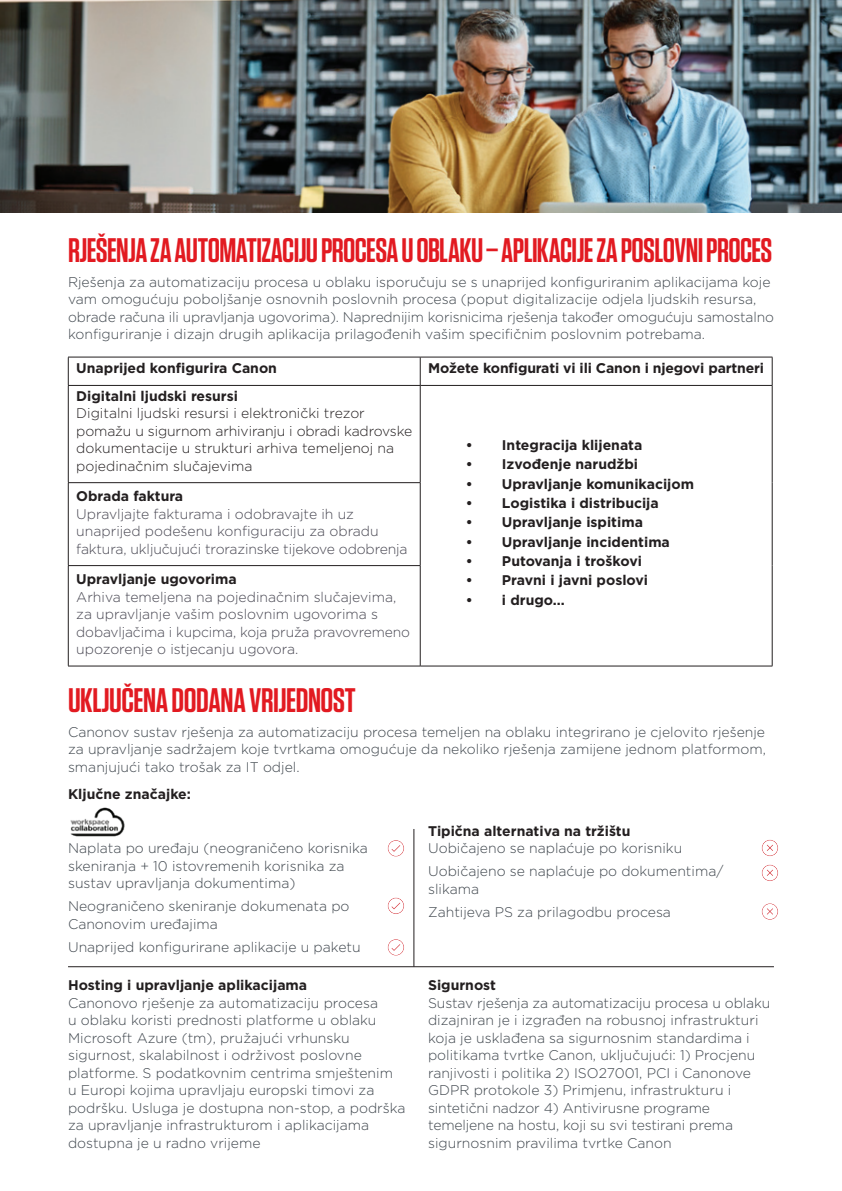
<style>
.page{position:relative;width:842px;height:1191px;background:#fff}
.page>*{position:absolute;margin:0;border:0;box-sizing:border-box;transform-origin:0 0}
.t1{font:600 34px "Tungsten";letter-spacing:-.015em;color:#e21a21;scale:.96 1}
.t2{font:600 34px "Tungsten";letter-spacing:-.015em;color:#e21a21}
.t3{font:300 14px/17.6px "Gotham";color:#3f464d}
.t4{font:700 14px "Gotham";color:#231f20}
.t5{font:300 14px/17.6px "Gotham";color:#484752}
.t6{font:300 14px/17.6px "Gotham";color:#231f20}
</style>
<div class="page">
<img style="left:0;top:0;width:842px;height:213px">
<svg style="left:388px;top:840px;width:16px;height:16px"></svg>
<svg style="left:762px;top:839px;width:16px;height:17px"></svg>
<svg style="left:388px;top:897px;width:16px;height:17px"></svg>
<svg style="left:762px;top:864px;width:16px;height:17px"></svg>
<svg style="left:388px;top:939px;width:16px;height:16px"></svg>
<svg style="left:762px;top:903px;width:16px;height:16px"></svg>
<hr style="left:68px;top:357px;width:352px;height:1px;background:#231f20">
<svg style="left:68px;top:357px;width:1px;height:28px"></svg>
<hr style="left:420px;top:357px;width:352px;height:1px;background:#231f20">
<svg style="left:420px;top:357px;width:1px;height:28px"></svg>
<svg style="left:772px;top:357px;width:1px;height:28px"></svg>
<hr style="left:68px;top:385px;width:352px;height:1px;background:#231f20">
<hr style="left:68px;top:386px;width:1px;height:96px;background:#231f20">
<hr style="left:420px;top:385px;width:352px;height:1px;background:#231f20">
<hr style="left:420px;top:386px;width:1px;height:96px;background:#231f20">
<hr style="left:772px;top:386px;width:1px;height:96px;background:#231f20">
<hr style="left:772px;top:482px;width:1px;height:83px;background:#231f20">
<hr style="left:772px;top:565px;width:1px;height:101px;background:#231f20">
<hr style="left:420px;top:665px;width:352px;height:1px;background:#231f20">
<hr style="left:68px;top:482px;width:352px;height:1px;background:#231f20">
<hr style="left:68px;top:483px;width:1px;height:82px;background:#231f20">
<hr style="left:420px;top:483px;width:1px;height:82px;background:#231f20">
<hr style="left:68px;top:565px;width:352px;height:1px;background:#231f20">
<hr style="left:68px;top:566px;width:1px;height:100px;background:#231f20">
<hr style="left:420px;top:566px;width:1px;height:100px;background:#231f20">
<hr style="left:68px;top:665px;width:352px;height:1px;background:#231f20">
<hr style="left:414px;top:829px;width:1px;height:137px;background:#231f20">
<hr style="left:68px;top:966px;width:706px;height:1px;background:#231f20">
<img style="left:70px;top:807px;width:55px;height:30px">
<h1 class="t1" style="left:68px;top:232px;width:735px">RJEŠENJA ZA AUTOMATIZACIJU PROCESA U OBLAKU – APLIKACIJE ZA POSLOVNI PROCES</h1>
<p class="t3" style="left:68px;top:272px;width:707px">Rješenja za automatizaciju procesa u oblaku isporučuju se s unaprijed konfiguriranim aplikacijama koje vam omogućuju poboljšanje osnovnih poslovnih procesa (poput digitalizacije odjela ljudskih resursa, obrade računa ili upravljanja ugovorima). Naprednijim korisnicima rješenja također omogućuju samostalno konfiguriranje i dizajn drugih aplikacija prilagođenih vašim specifičnim poslovnim potrebama.</p>
<p class="t4" style="left:76px;top:358px;width:202px">Unaprijed konfigurira Canon</p>
<p class="t4" style="left:428px;top:358px;width:337px">Možete konfigurati vi ili Canon i njegovi partneri</p>
<p class="t4" style="left:76px;top:386px;width:163px">Digitalni ljudski resursi</p>
<p class="t6" style="left:76px;top:404px;width:337px">Digitalni ljudski resursi i elektronički trezor pomažu u sigurnom arhiviranju i obradi kadrovske dokumentacije u strukturi arhiva temeljenoj na pojedinačnim slučajevima</p>
<p class="t4" style="left:466px;top:436px;width:178px">• Integracija klijenata</p>
<p class="t4" style="left:466px;top:455px;width:174px">• Izvođenje narudžbi</p>
<p class="t4" style="left:466px;top:474px;width:230px">• Upravljanje komunikacijom</p>
<p class="t4" style="left:466px;top:494px;width:194px">• Logistika i distribucija</p>
<p class="t4" style="left:466px;top:513px;width:178px">• Upravljanje ispitima</p>
<p class="t4" style="left:466px;top:532px;width:205px">• Upravljanje incidentima</p>
<p class="t4" style="left:466px;top:552px;width:178px">• Putovanja i troškovi</p>
<p class="t4" style="left:466px;top:571px;width:184px">• Pravni i javni poslovi</p>
<p class="t4" style="left:466px;top:590px;width:100px">• i drugo...</p>
<p class="t4" style="left:76px;top:487px;width:108px">Obrada faktura</p>
<p class="t5" style="left:76px;top:504px;width:333px">Upravljajte fakturama i odobravajte ih uz unaprijed podešenu konfiguraciju za obradu faktura, uključujući trorazinske tijekove odobrenja</p>
<p class="t4" style="left:76px;top:570px;width:162px">Upravljanje ugovorima</p>
<p class="t5" style="left:76px;top:587px;width:335px">Arhiva temeljena na pojedinačnim slučajevima, za upravljanje vašim poslovnim ugovorima s dobavljačima i kupcima, koja pruža pravovremeno upozorenje o istjecanju ugovora.</p>
<h1 class="t2" style="left:68px;top:682px;width:289px">UKLJUČENA DODANA VRIJEDNOST</h1>
<p class="t3" style="left:68px;top:722px;width:699px;text-align:justify">Canonov sustav rješenja za automatizaciju procesa temeljen na oblaku integrirano je cjelovito rješenje za upravljanje sadržajem koje tvrtkama omogućuje da nekoliko rješenja zamijene jednom platformom, smanjujući tako trošak za IT odjel.</p>
<p class="t4" style="left:68px;top:784px;width:124px">Ključne značajke:</p>
<p class="t3" style="left:68px;top:839px;width:301px">Naplata po uređaju (neograničeno korisnika skeniranja + 10 istovremenih korisnika za sustav upravljanja dokumentima)</p>
<p class="t3" style="left:68px;top:897px;width:283px">Neograničeno skeniranje dokumenata po<br>Canonovim uređajima</p>
<p class="t3" style="left:68px;top:938px;width:294px">Unaprijed konfigurirane aplikacije u paketu</p>
<p class="t4" style="left:68px;top:975px;width:241px">Hosting i upravljanje aplikacijama</p>
<p class="t3" style="left:68px;top:993px;width:339px">Canonovo rješenje za automatizaciju procesa<br>u oblaku koristi prednosti platforme u oblaku Microsoft Azure (tm), pružajući vrhunsku sigurnost, skalabilnost i održivost poslovne platforme. S podatkovnim centrima smještenim<br>u Europi kojima upravljaju europski timovi za podršku. Usluga je dostupna non-stop, a podrška za upravljanje infrastrukturom i aplikacijama dostupna je u radno vrijeme</p>
<p class="t4" style="left:428px;top:821px;width:204px">Tipična alternativa na tržištu</p>
<p class="t3" style="left:428px;top:836px;width:297px;line-height:23.2px">Uobičajeno se naplaćuje po korisniku<br>Uobičajeno se naplaćuje po dokumentima/</p>
<p class="t3" style="left:428px;top:877px;width:244px;line-height:23.2px">slikama<br>Zahtijeva PS za prilagodbu procesa</p>
<p class="t4" style="left:428px;top:975px;width:69px">Sigurnost</p>
<p class="t3" style="left:428px;top:993px;width:344px">Sustav rješenja za automatizaciju procesa u oblaku dizajniran je i izgrađen na robusnoj infrastrukturi koja je usklađena sa sigurnosnim standardima i politikama tvrtke Canon, uključujući: 1) Procjenu ranjivosti i politika 2) ISO27001, PCI i Canonove GDPR protokole 3) Primjenu, infrastrukturu i sintetični nadzor 4) Antivirusne programe temeljene na hostu, koji su svi testirani prema sigurnosnim pravilima tvrtke Canon</p>
</div>
